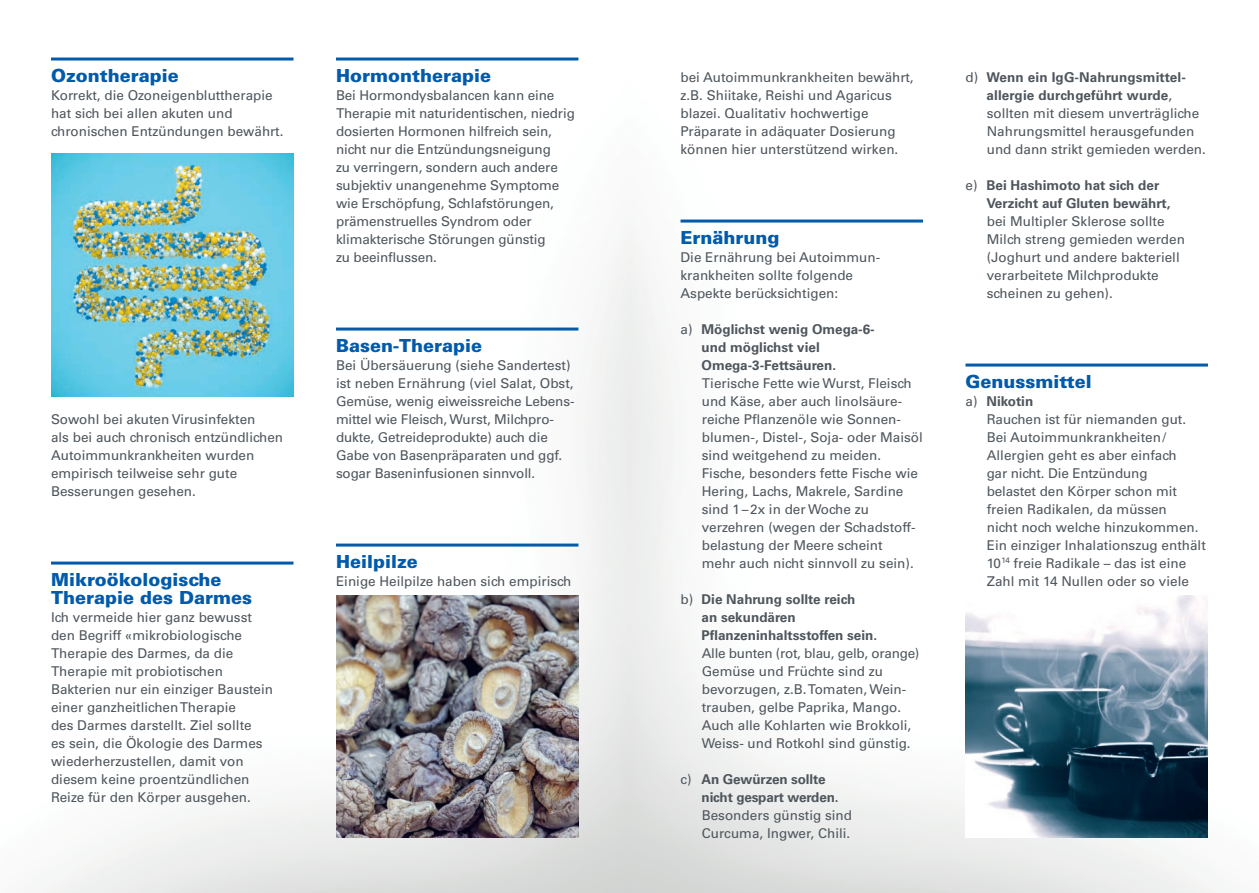
<style>
.page{position:relative;width:1259px;height:893px;background:#fff}
.page>*{position:absolute;margin:0;border:0;box-sizing:border-box;transform-origin:0 0}
.t1{font:900 18px/18px "Univers LT";color:#015aaa}
.t2{font:13.5px/18px "Univers LT";color:#4e555c}
.t3{font:700 13.5px/18px "Univers LT";color:#4e555c}
.s1{font-weight:400}
.s2{font-weight:700}
</style>
<div class="page">
<img style="left:40px;top:57px;width:1179px;height:836px">
<hr style="left:51px;top:58px;width:242px;height:3px;background:#015aaa">
<hr style="left:51px;top:562px;width:242px;height:3px;background:#015aaa">
<hr style="left:680px;top:220px;width:243px;height:3px;background:#015aaa">
<hr style="left:336px;top:58px;width:242px;height:3px;background:#015aaa">
<hr style="left:336px;top:328px;width:242px;height:3px;background:#015aaa">
<hr style="left:336px;top:544px;width:242px;height:3px;background:#015aaa">
<hr style="left:965px;top:364px;width:243px;height:3px;background:#015aaa">
<img style="left:51px;top:154px;width:242px;height:242px">
<img style="left:336px;top:595px;width:242px;height:243px">
<img style="left:965px;top:595px;width:243px;height:243px">
<h1 class="t1" style="left:51px;top:66px;width:129px">Ozontherapie</h1>
<p class="t2" style="left:51px;top:86px;width:234px">Korrekt, die Ozoneigenbluttherapie hat sich bei allen akuten und chronischen Entzündungen bewährt.</p>
<p class="t2" style="left:51px;top:410px;width:234px">Sowohl bei akuten Virusinfekten<br>als bei auch chronisch entzündlichen<br>Autoimmunkrankheiten wurden empirisch teilweise sehr gute<br>Besserungen gesehen.</p>
<h1 class="t1" style="left:51px;top:570px;width:202px">Mikroökologische<br>Therapie des Darmes</h1>
<p class="t2" style="left:51px;top:608px;width:224px">Ich vermeide hier ganz bewusst den Begriff «mikrobiologische<br>Therapie des Darmes, da die<br>Therapie mit probiotischen<br>Bakterien nur ein einziger Baustein einer ganzheitlichen Therapie<br>des Darmes darstellt. Ziel sollte<br>es sein, die Ökologie des Darmes wiederherzustellen, damit von diesem keine proentzündlichen<br>Reize für den Körper ausgehen.</p>
<h1 class="t1" style="left:336px;top:66px;width:156px">Hormontherapie</h1>
<p class="t2" style="left:336px;top:86px;width:240px">Bei Hormondysbalancen kann eine Therapie mit naturidentischen, niedrig dosierten Hormonen hilfreich sein, nicht nur die Entzündungsneigung<br>zu verringern, sondern auch andere subjektiv unangenehme Symptome wie Erschöpfung, Schlafstörungen, prämenstruelles Syndrom oder klimakterische Störungen günstig<br>zu beeinflussen.</p>
<h1 class="t1" style="left:336px;top:336px;width:147px">Basen-Therapie</h1>
<p class="t2" style="left:336px;top:356px;width:240px">Bei Übersäuerung (siehe Sandertest) ist neben Ernährung (viel Salat, Obst, Gemüse, wenig eiweissreiche Lebens&shy;mittel wie Fleisch, Wurst, Milchpro&shy;dukte, Getreideprodukte) auch die Gabe von Basenpräparaten und ggf. sogar Baseninfusionen sinnvoll.</p>
<h1 class="t1" style="left:336px;top:552px;width:83px">Heilpilze</h1>
<p class="t2" style="left:336px;top:572px;width:237px">Einige Heilpilze haben sich empirisch</p>
<p class="t2" style="left:680px;top:68px;width:234px">bei Autoimmunkrankheiten bewährt, z.B. Shiitake, Reishi und Agaricus blazei. Qualitativ hochwertige Präparate in adäquater Dosierung können hier unterstützend wirken.</p>
<h1 class="t1" style="left:680px;top:228px;width:101px">Ernährung</h1>
<p class="t2" style="left:680px;top:248px;width:201px">Die Ernährung bei Autoimmun&shy;krankheiten sollte folgende<br>Aspekte berücksichtigen:</p>
<p class="t3" style="left:701px;top:320px;width:175px;text-indent:-21px"><span class="s1">a)</span> Möglichst wenig Omega-6- und möglichst viel<br>Omega-3-Fettsäuren.</p>
<p class="t2" style="left:702px;top:374px;width:223px">Tierische Fette wie Wurst, Fleisch und Käse, aber auch linolsäure&shy;reiche Pflanzenöle wie Sonnen&shy;blumen-, Distel-, Soja- oder Maisöl sind weitgehend zu meiden.<br>Fische, besonders fette Fische wie<br>Hering, Lachs, Makrele, Sardine sind 1–2x in der Woche zu verzehren (wegen der Schadstoff&shy;belastung der Meere scheint<br>mehr auch nicht sinnvoll zu sein).</p>
<p class="t3" style="left:701px;top:590px;width:177px;text-indent:-21px"><span class="s1">b)</span> Die Nahrung sollte reich<br>an sekundären<br>Pflanzeninhaltsstoffen sein.</p>
<p class="t2" style="left:702px;top:644px;width:219px">Alle bunten (rot, blau, gelb, orange)<br>Gemüse und Früchte sind zu bevorzugen, z.B. Tomaten, Wein&shy;trauben, gelbe Paprika, Mango.<br>Auch alle Kohlarten wie Brokkoli,<br>Weiss- und Rotkohl sind günstig.</p>
<p class="t3" style="left:701px;top:770px;width:138px;text-indent:-21px"><span class="s1">c)</span> An Gewürzen sollte nicht gespart werden.</p>
<p class="t2" style="left:702px;top:806px;width:152px">Besonders günstig sind<br>Curcuma, Ingwer, Chili.</p>
<p class="t2" style="left:986px;top:68px;width:221px;text-indent:-21px">d) <span class="s2">Wenn ein IgG-Nahrungsmittel&shy;allergie durchgeführt wurde</span>, sollten mit diesem unverträgliche Nahrungsmittel herausgefunden und dann strikt gemieden werden.</p>
<p class="t3" style="left:986px;top:176px;width:185px;text-indent:-21px"><span class="s1">e)</span> Bei Hashimoto hat sich der<br>Verzicht auf Gluten bewährt,</p>
<p class="t2" style="left:986px;top:212px;width:200px">bei Multipler Sklerose sollte<br>Milch streng gemieden werden (Joghurt und andere bakteriell verarbeitete Milchprodukte scheinen zu gehen).</p>
<h1 class="t1" style="left:965px;top:372px;width:128px">Genussmittel</h1>
<p class="t2" style="left:986px;top:392px;width:221px;text-indent:-21px">a) <span class="s2">Nikotin<br></span>Rauchen ist für niemanden gut.<br>Bei Autoimmunkrankheiten/<br>Allergien geht es aber einfach<br>gar nicht. Die Entzündung<br>belastet den Körper schon mit freien Radikalen, da müssen<br>nicht noch welche hinzukommen.<br>Ein einziger Inhalationszug enthält<br>10<sup>14</sup> freie Radikale – das ist eine<br>Zahl mit 14 Nullen oder so viele</p>
</div>
